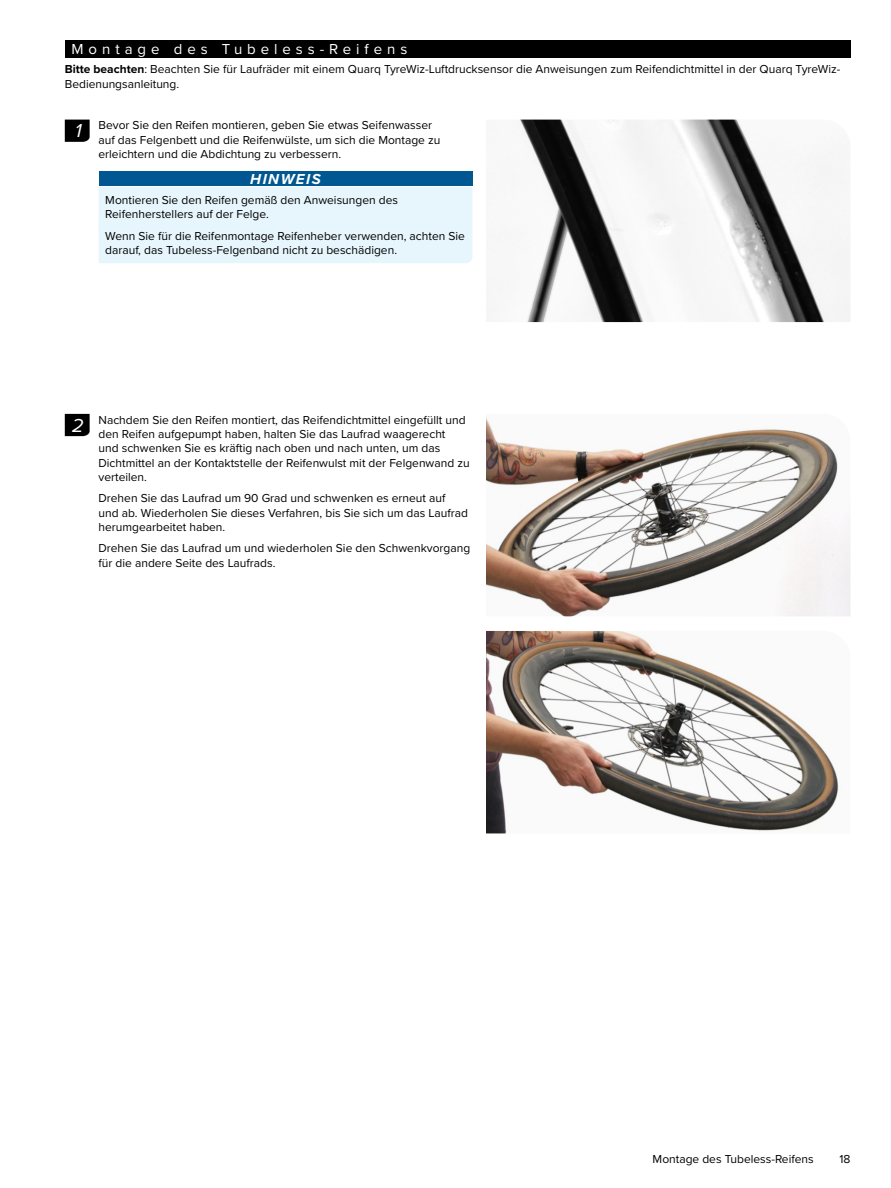
<style>
.page{position:relative;width:891px;height:1188px;background:#fff}
.page>*{position:absolute;margin:0;border:0;box-sizing:border-box;transform-origin:0 0}
.t1{font:italic 19.5px "Proxima Nova";color:#fff}
.Section_Title_-_Black__TOC_Level_1{font:15px "Proxima Nova";letter-spacing:.33em;color:#fff}
.Signal_Word_left_indent-_NOTICE{font:italic 700 15px "Proxima Nova";letter-spacing:.1em;color:#fff}
.Normal_Text_-_Right_Indent_3_5{font:12px/14.4px "Proxima Nova";color:#000}
.Signal_Word_Text_-_NOTICE_Blue_Shaded_In{font:12px/14.4px "Proxima Nova";color:#000}
.Normal_Text_-_Full_Width{font:12px/14.4px "Proxima Nova";color:#000}
.s1{font-weight:700}
</style>
<div class="page">
<div style="left:65px;top:40px;width:785px;height:18px;background:#000"></div>
<div style="left:99px;top:171px;width:373px;height:15px;background:#005792"></div>
<div style="left:99px;top:187px;width:373px;height:76px;background:#e7f6fd"></div>
<svg style="left:65px;top:120px;width:25px;height:22px"></svg>
<img style="left:486px;top:120px;width:364px;height:202px">
<svg style="left:65px;top:414px;width:25px;height:22px"></svg>
<img style="left:486px;top:631px;width:353px;height:202px">
<img style="left:486px;top:417px;width:364px;height:199px">
<p class="Section_Title_-_Black__TOC_Level_1" style="left:72px;top:38px;width:337px">Montage des Tubeless-Reifens</p>
<p class="Normal_Text_-_Full_Width" style="left:65px;top:62px;width:777px"><span class="s1">Bitte beachten</span>: Beachten Sie für Laufräder mit einem Quarq TyreWiz-Luftdrucksensor die Anweisungen zum Reifendichtmittel in der Quarq TyreWiz-<br>Bedienungsanleitung.</p>
<p class="Normal_Text_-_Right_Indent_3_5" style="left:99px;top:118px;width:343px">Bevor Sie den Reifen montieren, geben Sie etwas Seifenwasser auf das Felgenbett und die Reifenwülste, um sich die Montage zu erleichtern und die Abdichtung zu verbessern.</p>
<p class="Signal_Word_left_indent-_NOTICE" style="left:250px;top:167px;width:72px">HINWEIS</p>
<p class="Signal_Word_Text_-_NOTICE_Blue_Shaded_In" style="left:105px;top:192px;width:294px">Montieren Sie den Reifen gemäß den Anweisungen des<br>Reifenherstellers auf der Felge.</p>
<p class="Signal_Word_Text_-_NOTICE_Blue_Shaded_In" style="left:105px;top:228px;width:361px">Wenn Sie für die Reifenmontage Reifenheber verwenden, achten Sie darauf, das Tubeless-Felgenband nicht zu beschädigen.</p>
<p class="t1" style="left:75px;top:116px;width:8px">1</p>
<p class="t1" style="left:72px;top:411px;width:13px">2</p>
<p class="Normal_Text_-_Right_Indent_3_5" style="left:99px;top:412px;width:373px">Nachdem Sie den Reifen montiert, das Reifendichtmittel eingefüllt und den Reifen aufgepumpt haben, halten Sie das Laufrad waagerecht<br>und schwenken Sie es kräftig nach oben und nach unten, um das Dichtmittel an der Kontaktstelle der Reifenwulst mit der Felgenwand zu verteilen.</p>
<p class="Normal_Text_-_Right_Indent_3_5" style="left:99px;top:491px;width:371px">Drehen Sie das Laufrad um 90 Grad und schwenken es erneut auf und ab. Wiederholen Sie dieses Verfahren, bis Sie sich um das Laufrad herumgearbeitet haben.</p>
<p class="Normal_Text_-_Right_Indent_3_5" style="left:99px;top:541px;width:373px">Drehen Sie das Laufrad um und wiederholen Sie den Schwenkvorgang für die andere Seite des Laufrads.</p>
<p class="Normal_Text_-_Right_Indent_3_5" style="left:653px;top:1151px;width:163px">Montage des Tubeless-Reifens</p>
<p class="Normal_Text_-_Right_Indent_3_5" style="left:839px;top:1151px;width:13px">18</p>
</div>
